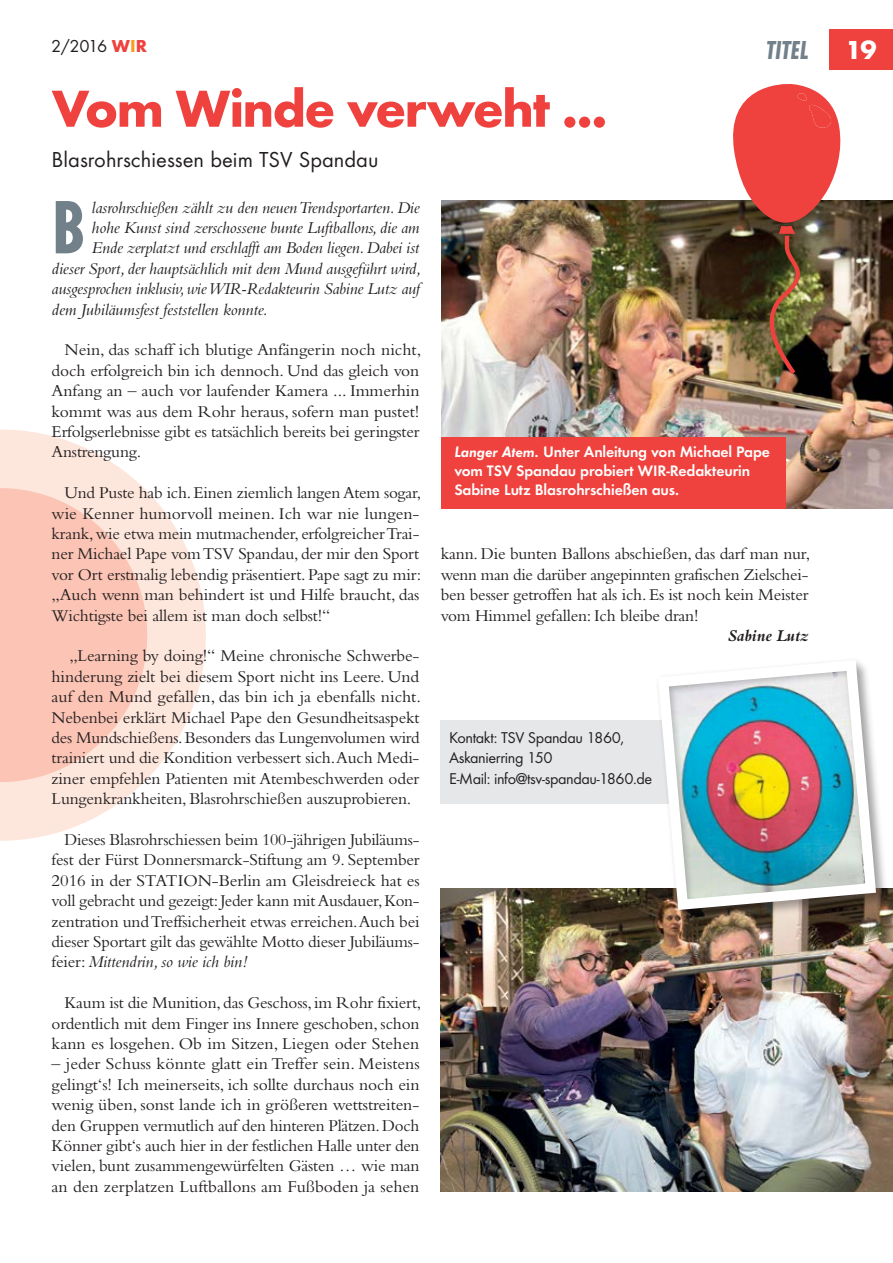
<style>
.page{position:relative;width:893px;height:1263px;background:#fff}
.page>*{position:absolute;margin:0;border:0;box-sizing:border-box;transform-origin:0 0}
.t1{font:700 condensed 78.45px "Futura T";color:#72808a}
.t2{font:700 54px "Futura T";letter-spacing:-.03em;color:#ef413d}
.t3{font:italic 700 condensed 27px "Futura T";color:#72808a}
.t4{font:700 27px "Futura T";color:#fff}
.t5{font:22.5px "Futura T";color:#231f20}
.t6{font:18px "Futura T";color:#231f20}
.t7{font:17.25px/20.4px "Bembo";letter-spacing:-.01em;color:#231f20}
.t8{font:italic 17.25px/20.4px "Bembo";letter-spacing:-.015em;color:#231f20;text-align:justify}
.t9{font:italic 700 17.25px "Bembo";letter-spacing:-.01em;color:#231f20}
.t10{font:16.2px/20.4px "Futura T";letter-spacing:-.025em;color:#231f20}
.t11{font:600 15.75px/19.2px "Futura T";letter-spacing:-.01em;color:#fff}
.s1{font-weight:700;color:#ef413d}
.s2{font-weight:700;color:#f99d1c}
.s3{font-style:italic}
</style>
<div class="page">
<div style="left:829px;top:30px;width:64px;height:40px;background:#ef413d"></div>
<img style="left:441px;top:201px;width:452px;height:308px">
<img style="left:724px;top:84px;width:116px;height:290px">
<svg style="left:0;top:429px;width:206px;height:412px"></svg>
<div style="left:441px;top:437px;width:345px;height:72px;background:#ef413d"></div>
<div style="left:440px;top:720px;width:368px;height:83px;background:#e5e7e9"></div>
<img style="left:440px;top:889px;width:453px;height:302px">
<div style="left:659px;top:661px;width:231px;height:263px;background:#231f20;opacity:.25"></div>
<div style="left:654px;top:656px;width:231px;height:263px;background:#231f20;opacity:.25"></div>
<img style="left:653px;top:656px;width:228px;height:259px">
<p class="t6" style="left:51px;top:36px;width:97px">2/2016 <span class="s1">W</span><span class="s2">I</span><span class="s1">R</span></p>
<h3 class="t3" style="left:766px;top:35px;width:44px">TITEL</h3>
<h3 class="t4" style="left:845px;top:34px;width:33px">19</h3>
<p class="t2" style="left:52px;top:77px;width:557px">Vom Winde verweht ...</p>
<p class="t5" style="left:52px;top:146px;width:328px">Blasrohrschiessen beim TSV Spandau</p>
<p class="t1" style="left:52px;top:181px;width:36px">B</p>
<p class="t8" style="left:92px;top:197px;width:329px">lasrohrschießen zählt zu den neuen Trendsportarten. Die hohe Kunst sind zerschossene bunte Luftballons, die am Ende zerplatzt und erschlafft am Boden liegen. Dabei ist</p>
<p class="t8" style="left:52px;top:258px;width:371px">dieser Sport, der hauptsächlich mit dem Mund ausgeführt wird,</p>
<p class="t8" style="left:52px;top:278px;width:370px">ausgesprochen inklusiv, wie WIR-Redakteurin Sabine Lutz auf</p>
<p class="t8" style="left:52px;top:299px;width:218px">dem Jubiläumsfest feststellen konnte.</p>
<p class="t7" style="left:52px;top:339px;width:371px;text-indent:13px">Nein, das schaff ich blutige Anfängerin noch nicht, doch erfolgreich bin ich dennoch. Und das gleich von Anfang an – auch vor laufender Kamera ... Immerhin kommt was aus dem Rohr heraus, sofern man pustet!</p>
<p class="t7" style="left:52px;top:441px;width:91px">Anstrengung.</p>
<p class="t7" style="left:52px;top:421px;width:369px">Erfolgserlebnisse gibt es tatsächlich bereits bei geringster</p>
<p class="t11" style="left:454px;top:442px;width:317px"><span class="s3">Langer Atem.</span> Unter Anleitung von Michael Pape vom TSV Spandau probiert WIR-Redakteurin<br>Sabine Lutz Blasrohrschießen aus.</p>
<p class="t7" style="left:64px;top:482px;width:358px">Und Puste hab ich. Einen ziemlich langen Atem sogar,</p>
<p class="t7" style="left:52px;top:503px;width:369px">wie Kenner humorvoll meinen. Ich war nie lungen-</p>
<p class="t7" style="left:52px;top:523px;width:369px">krank, wie etwa mein mutmachender, erfolgreicherTrai-</p>
<p class="t7" style="left:52px;top:543px;width:760px">ner Michael Pape vom TSV Spandau, der mir den Sport kann. Die bunten Ballons abschießen, das darf man nur,</p>
<p class="t7" style="left:52px;top:564px;width:758px">vor Ort erstmalig lebendig präsentiert. Pape sagt zu mir: wenn man die darüber angepinnten grafischen Zielschei-</p>
<p class="t7" style="left:52px;top:584px;width:758px">„Auch wenn man behindert ist und Hilfe braucht, das ben besser getroffen hat als ich. Es ist noch kein Meister</p>
<p class="t7" style="left:441px;top:605px;width:259px">vom Himmel gefallen: Ich bleibe dran!</p>
<p class="t9" style="left:728px;top:626px;width:82px">Sabine Lutz</p>
<p class="t7" style="left:52px;top:645px;width:371px;text-indent:18px">„Learning by doing!“ Meine chronische Schwerbe&shy;hinderung zielt bei diesem Sport nicht ins Leere. Und auf den Mund gefallen, das bin ich ja ebenfalls nicht.<br>Nebenbei erklärt Michael Pape den Gesundheitsaspekt des Mundschießens. Besonders das Lungenvolumen wird trainiert und die Kondition verbessert sich.Auch Medi&shy;ziner empfehlen Patienten mit Atembeschwerden oder Lungenkrankheiten, Blasrohrschießen auszuprobieren.</p>
<p class="t7" style="left:52px;top:829px;width:370px;text-align:justify;text-indent:13px">Dieses Blasrohrschiessen beim 100-jährigen Jubiläums&shy;fest der Fürst Donnersmarck-Stiftung am 9. September 2016 in der STATION-Berlin am Gleisdreieck hat es voll gebracht und gezeigt: Jeder kann mit Ausdauer, Kon&shy;zentration und Treffsicherheit etwas erreichen.Auch bei dieser Sportart gilt das gewählte Motto dieser Jubiläums&shy;feier: <span class="s3">Mittendrin, so wie ich bin!</span></p>
<p class="t7" style="left:64px;top:992px;width:358px">Kaum ist die Munition, das Geschoss, im Rohr fixiert,</p>
<p class="t7" style="left:52px;top:1013px;width:369px">ordentlich mit dem Finger ins Innere geschoben, schon</p>
<p class="t7" style="left:52px;top:1033px;width:369px">kann es losgehen. Ob im Sitzen, Liegen oder Stehen</p>
<p class="t7" style="left:52px;top:1053px;width:370px;text-align:justify">– jeder Schuss könnte glatt ein Treffer sein. Meistens gelingt‘s! Ich meinerseits, ich sollte durchaus noch ein wenig üben, sonst lande ich in größeren wettstreiten&shy;den Gruppen vermutlich auf den hinteren Plätzen. Doch Könner gibt‘s auch hier in der festlichen Halle unter den vielen, bunt zusammengewürfelten Gästen … wie man an den zerplatzen Luftballons am Fußboden ja sehen</p>
<p class="t7" style="left:52px;top:605px;width:280px">Wichtigste bei allem ist man doch selbst!“</p>
<p class="t10" style="left:449px;top:727px;width:205px">Kontakt: TSV Spandau 1860,<br>Askanierring 150<br>E-Mail: info@tsv-spandau-1860.de</p>
</div>
